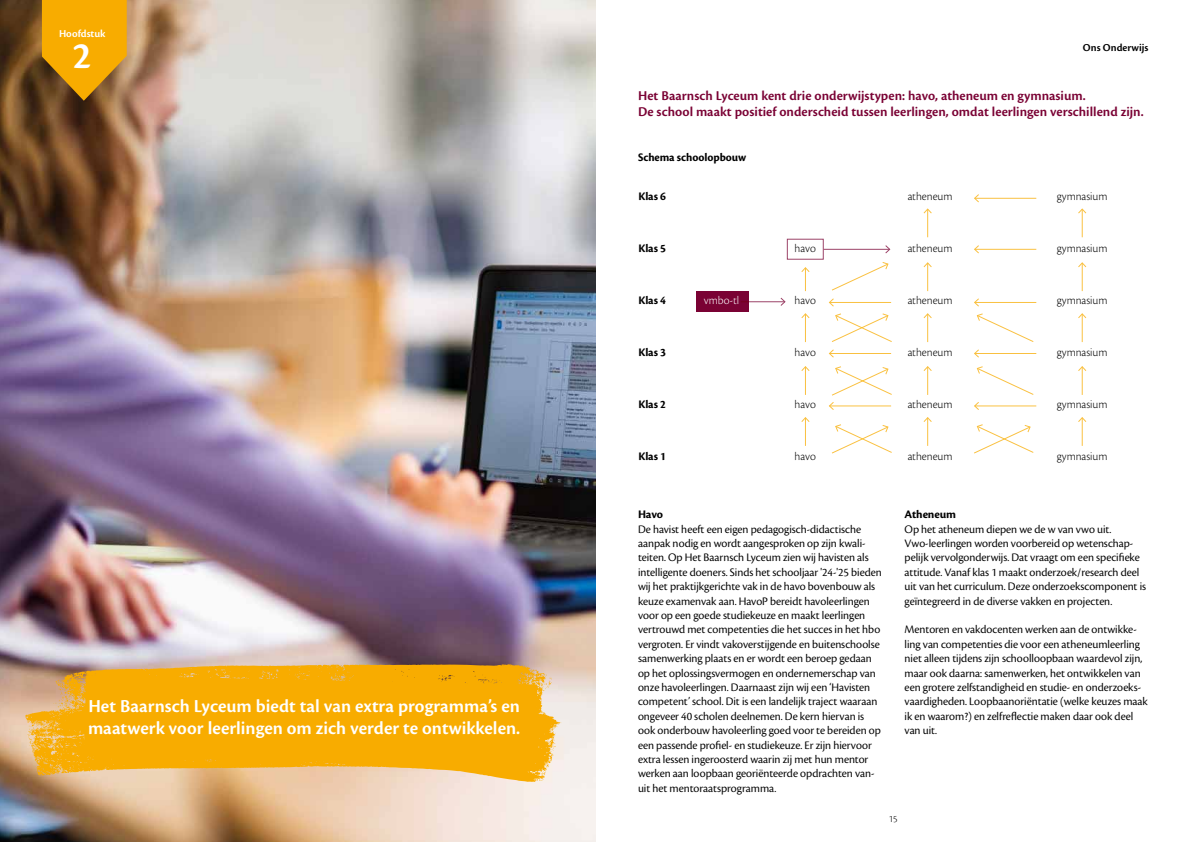
<style>
.page{position:relative;width:1191px;height:842px;background:#fff}
.page>*{position:absolute;margin:0;border:0;box-sizing:border-box;transform-origin:0 0}
.t1{font:600 39.6px "Cronos Pro";color:#fff}
.t2{font:600 19px/22.8px "Cronos Pro";color:#fff}
.t3{font:600 14px/16.8px "Cronos Pro";color:#7a0234}
.t4{font:12px/14.4px "Cronos Pro Disp";color:#000}
.t5{font:300 12px "Cronos Pro";color:#000}
.t6{font:700 12px "Cronos Pro";letter-spacing:-.01em;color:#000}
.t7{font:300 12px "Cronos Pro";color:#fff}
.t8{font:600 11px "Cronos Pro";color:#000}
.t9{font:600 11px "Cronos Pro";color:#fff}
.t10{font:300 10px "Cronos Pro";color:#000}
</style>
<div class="page">
<div style="left:696px;top:291px;width:52px;height:20px;background:#7a0234"></div>
<img style="left:0;top:0;width:595px;height:842px">
<svg style="left:42px;top:0;width:85px;height:101px;background:#db980c"></svg>
<hr style="left:823px;top:249px;width:66px;height:1px;background:#7a0234">
<svg style="left:884px;top:245px;width:7px;height:9px"></svg>
<svg style="left:923px;top:208px;width:9px;height:29px"></svg>
<svg style="left:923px;top:262px;width:9px;height:29px"></svg>
<svg style="left:801px;top:267px;width:9px;height:24px"></svg>
<svg style="left:923px;top:366px;width:9px;height:29px"></svg>
<svg style="left:801px;top:366px;width:9px;height:29px"></svg>
<svg style="left:923px;top:313px;width:9px;height:29px"></svg>
<svg style="left:801px;top:313px;width:9px;height:29px"></svg>
<svg style="left:923px;top:417px;width:9px;height:29px"></svg>
<svg style="left:801px;top:417px;width:9px;height:29px"></svg>
<svg style="left:1078px;top:208px;width:9px;height:29px"></svg>
<svg style="left:1078px;top:262px;width:9px;height:29px"></svg>
<svg style="left:1078px;top:366px;width:9px;height:29px"></svg>
<svg style="left:1078px;top:313px;width:9px;height:29px"></svg>
<svg style="left:1078px;top:417px;width:9px;height:29px"></svg>
<svg style="left:832px;top:262px;width:57px;height:29px"></svg>
<hr style="left:974px;top:249px;width:62px;height:1px;background:#f8ac00">
<svg style="left:974px;top:245px;width:6px;height:9px"></svg>
<hr style="left:974px;top:353px;width:62px;height:1px;background:#f8ac00">
<hr style="left:974px;top:198px;width:62px;height:1px;background:#f8ac00">
<svg style="left:974px;top:194px;width:6px;height:9px"></svg>
<hr style="left:974px;top:302px;width:62px;height:1px;background:#f8ac00">
<hr style="left:741px;top:301px;width:44px;height:1px;background:#7a0234">
<svg style="left:779px;top:297px;width:7px;height:9px"></svg>
<hr style="left:974px;top:405px;width:62px;height:1px;background:#f8ac00">
<svg style="left:828px;top:298px;width:64px;height:60px"></svg>
<svg style="left:974px;top:298px;width:60px;height:60px"></svg>
<svg style="left:829px;top:366px;width:63px;height:44px"></svg>
<svg style="left:974px;top:366px;width:60px;height:44px"></svg>
<svg style="left:832px;top:424px;width:60px;height:30px"></svg>
<svg style="left:974px;top:424px;width:60px;height:30px"></svg>
<svg style="left:24px;top:660px;width:537px;height:122px;background:#e3b464"></svg>
<svg style="left:526px;top:666px;width:26px;height:25px"></svg>
<svg style="left:550px;top:723px;width:12px;height:11px"></svg>
<svg style="left:547px;top:740px;width:8px;height:16px"></svg>
<svg style="left:539px;top:764px;width:10px;height:17px"></svg>
<svg style="left:53px;top:675px;width:31px;height:35px"></svg>
<svg style="left:27px;top:721px;width:34px;height:27px"></svg>
<div style="left:84px;top:675px;width:453px;height:91px;background:#f8ac00"></div>
<p class="t9" style="left:59px;top:27px;width:48px">Hoofdstuk</p>
<h1 class="t1" style="left:73px;top:33px;width:21px">2</h1>
<h2 class="t2" style="left:88px;top:694px;width:434px">Het Baarnsch Lyceum biedt tal van extra programma’s en maatwerk voor leerlingen om zich verder te ontwikkelen.</h2>
<p class="t8" style="left:1083px;top:41px;width:67px">Ons Onderwijs</p>
<p class="t3" style="left:638px;top:87px;width:507px">Het Baarnsch Lyceum kent drie onderwijstypen: havo, atheneum en gymnasium.<br>De school maakt positief onderscheid tussen leerlingen, omdat leerlingen verschillend zijn.</p>
<p class="t6" style="left:638px;top:150px;width:110px">Schema schoolopbouw</p>
<p class="t6" style="left:638px;top:190px;width:29px">Klas 6</p>
<p class="t5" style="left:907px;top:190px;width:46px">atheneum</p>
<p class="t5" style="left:1056px;top:190px;width:52px">gymnasium</p>
<p class="t6" style="left:638px;top:242px;width:29px">Klas 5</p>
<p class="t5" style="left:794px;top:242px;width:23px">havo</p>
<p class="t5" style="left:907px;top:242px;width:46px">atheneum</p>
<p class="t5" style="left:1056px;top:242px;width:52px">gymnasium</p>
<p class="t6" style="left:638px;top:294px;width:29px">Klas 4</p>
<p class="t7" style="left:704px;top:294px;width:37px">vmbo-tl</p>
<p class="t5" style="left:794px;top:294px;width:23px">havo</p>
<p class="t5" style="left:907px;top:294px;width:46px">atheneum</p>
<p class="t5" style="left:1056px;top:294px;width:52px">gymnasium</p>
<p class="t6" style="left:638px;top:346px;width:29px">Klas 3</p>
<p class="t5" style="left:794px;top:346px;width:23px">havo</p>
<p class="t5" style="left:907px;top:346px;width:46px">atheneum</p>
<p class="t5" style="left:1056px;top:346px;width:52px">gymnasium</p>
<p class="t6" style="left:638px;top:398px;width:29px">Klas 2</p>
<p class="t5" style="left:794px;top:398px;width:23px">havo</p>
<p class="t5" style="left:907px;top:398px;width:46px">atheneum</p>
<p class="t5" style="left:1056px;top:398px;width:52px">gymnasium</p>
<p class="t6" style="left:638px;top:450px;width:29px">Klas 1</p>
<p class="t5" style="left:794px;top:450px;width:23px">havo</p>
<p class="t5" style="left:907px;top:450px;width:46px">atheneum</p>
<p class="t5" style="left:1056px;top:450px;width:52px">gymnasium</p>
<p class="t6" style="left:638px;top:508px;width:27px">Havo</p>
<p class="t4" style="left:638px;top:522px;width:245px">De havist heeft een eigen pedagogisch-didactische aanpak nodig en wordt aangesproken op zijn kwali&shy;teiten. Op Het Baarnsch Lyceum zien wij havisten als intelligente doeners. Sinds het schooljaar '24-'25 bieden wij het praktijkgerichte vak in de havo bovenbouw als keuze examenvak aan. HavoP bereidt havoleerlingen voor op een goede studiekeuze en maakt leerlingen vertrouwd met competenties die het succes in het hbo vergroten. Er vindt vakoverstijgende en buitenschoolse samenwerking plaats en er wordt een beroep gedaan op het oplossingsvermogen en ondernemerschap van onze havoleerlingen. Daarnaast zijn wij een ‘Havisten competent’ school. Dit is een landelijk traject waaraan ongeveer 40 scholen deelnemen. De kern hiervan is ook onderbouw havoleerling goed voor te bereiden op een passende profiel- en studiekeuze. Er zijn hiervoor extra lessen ingeroosterd waarin zij met hun mentor werken aan loopbaan georiënteerde opdrachten van&shy;uit het mentoraatsprogramma.</p>
<p class="t6" style="left:904px;top:508px;width:53px">Atheneum</p>
<p class="t4" style="left:904px;top:522px;width:243px">Op het atheneum diepen we de w van vwo uit.<br>Vwo-leerlingen worden voorbereid op wetenschap&shy;pelijk vervolgonderwijs. Dat vraagt om een specifieke attitude. Vanaf klas 1 maakt onderzoek/research deel uit van het curriculum. Deze onderzoekscomponent is geïntegreerd in de diverse vakken en projecten.</p>
<p class="t4" style="left:904px;top:622px;width:245px">Mentoren en vakdocenten werken aan de ontwikke&shy;ling van competenties die voor een atheneumleerling niet alleen tijdens zijn schoolloopbaan waardevol zijn, maar ook daarna: samenwerken, het ontwikkelen van een grotere zelfstandigheid en studie- en onderzoeks&shy;vaardigheden. Loopbaanoriëntatie (welke keuzes maak ik en waarom?) en zelfreflectie maken daar ook deel van uit.</p>
<p class="t10" style="left:889px;top:813px;width:10px">15</p>
</div>
